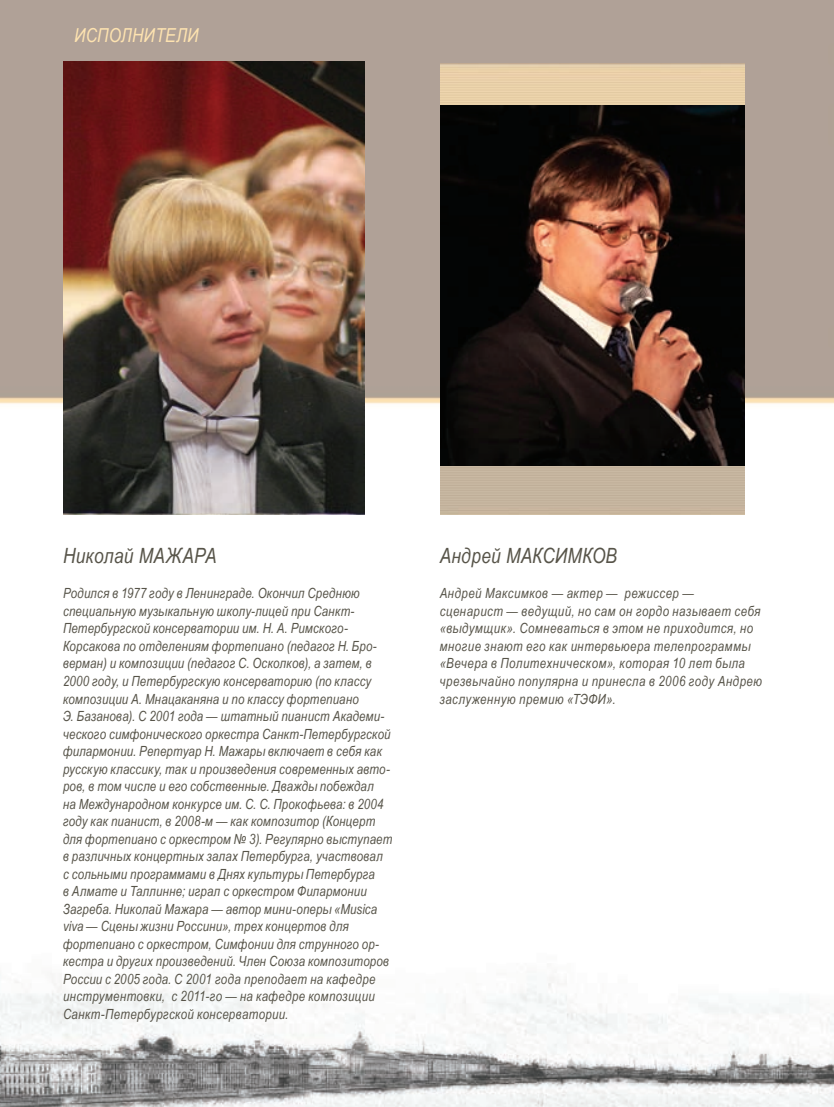
<style>
.page{position:relative;width:834px;height:1107px;background:#fff}
.page>*{position:absolute;margin:0;border:0;box-sizing:border-box;transform-origin:0 0}
.t1{font:italic 21px "Arial Narrow";letter-spacing:.015em;color:#575449}
.t2{font:italic 19.25px "Arial Narrow";color:#fee3b0}
.t3{font:italic 14px/17.5px "Arial Narrow";letter-spacing:.015em;color:#575449}
.t4{font:italic 14px/17.5px "Arial Narrow";letter-spacing:.035em;color:#575449}
</style>
<div class="page">
<img style="left:0;top:0;width:833px;height:1106px">
<img style="left:440px;top:63px;width:304px;height:451px">
<img style="left:63px;top:61px;width:301px;height:453px">
<img style="left:440px;top:106px;width:304px;height:359px">
<h2 class="t2" style="left:74px;top:22px;width:13px">исполнители</h2>
<h1 class="t1" style="left:63px;top:541px;width:155px">Николай МАЖАРА</h1>
<p class="t3" style="left:63px;top:584px;width:331px">Родился в 1977 году в Ленинграде. Окончил Среднюю специальную музыкальную школу-лицей при Санкт-Петербургской консерватории им. Н. А. Римского-Корсакова по отделениям фортепиано (педагог Н. Бро&shy;верман) и композиции (педагог С. Осколков), а затем, в 2000 году, и Петербургскую консерваторию (по классу композиции А. Мнацаканяна и по классу фортепиано<br>Э. Базанова). С 2001 года — штатный пианист Академи&shy;ческого симфонического оркестра Санкт-Петербургской филармонии. Репертуар Н. Мажары включает в себя как русскую классику, так и произведения современных авто&shy;ров, в том числе и его собственные. Дважды побеждал<br>на Международном конкурсе им. С. С. Прокофьева: в 2004 году как пианист, в 2008-м — как композитор (Концерт для фортепиано с оркестром № 3). Регулярно выступает в различных концертных залах Петербурга, участвовал<br>с сольными программами в Днях культуры Петербурга<br>в Алмате и Таллинне; играл с оркестром Филармонии Загреба. Николай Мажара — автор мини-оперы «Musica viva — Сцены жизни Россини», трех концертов для фортепиано с оркестром, Симфонии для струнного ор&shy;кестра и других произведений. Член Союза композиторов России с 2005 года. С 2001 года преподает на кафедре инструментовки, с 2011-го — на кафедре композиции Санкт-Петербургской консерватории.</p>
<h1 class="t1" style="left:439px;top:541px;width:179px">Андрей МАКСИМКОВ</h1>
<p class="t4" style="left:439px;top:584px;width:324px">Андрей Максимков — актер — режиссер —<br>сценарист — ведущий, но сам он гордо называет себя «выдумщик». Сомневаться в этом не приходится, но многие знают его как интервьюера телепрограммы «Вечера в Политехническом», которая 10 лет была чрезвычайно популярна и принесла в 2006 году Андрею заслуженную премию «ТЭФИ».</p>
</div>
